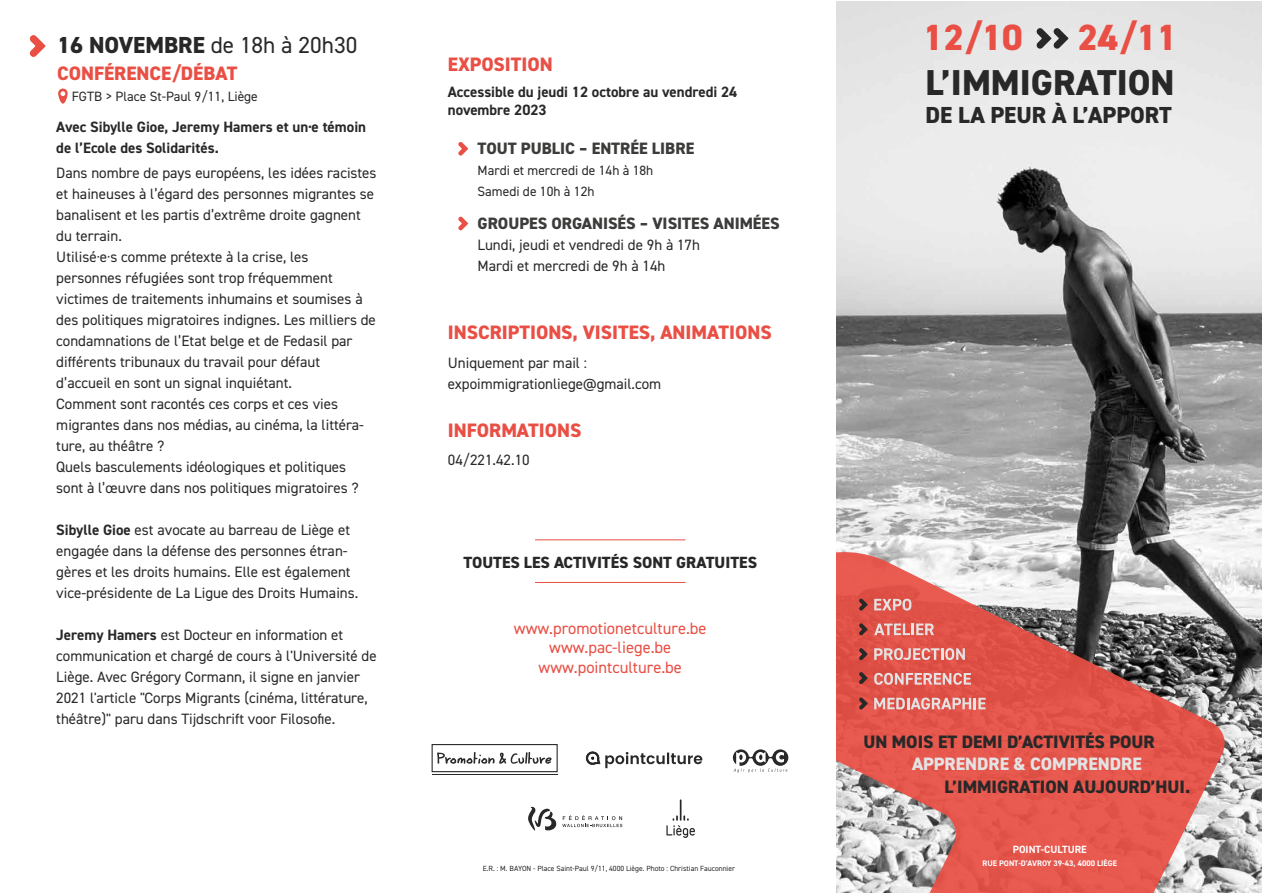
<style>
.page{position:relative;width:1263px;height:893px;background:#fff}
.page>*{position:absolute;margin:0;border:0;box-sizing:border-box;transform-origin:0 0}
.t1{font:800 36.6px "DIN2014";color:#e94f44}
.t2{font:800 36.15px "DIN2014";color:#282828}
.t3{font:23.25px "DIN2014";color:#282828}
.t4{font:800 23.25px "DIN2014";color:#282828}
.t5{font:800 19.5px "DIN2014";color:#e94f44}
.t6{font:800 18px "DIN2014";color:#282828}
.t7{font:800 18px "DIN2014";color:#e4e3e4}
.t8{font:16.5px/19.8px "DIN2014";color:#e94f44;text-align:center}
.t9{font:800 16.5px "DIN2014";color:#3c3c3b}
.t10{font:800 16.2px "DIN2014";color:#282828}
.t11{font:15px/21px "DIN2014";color:#282828}
.t12{font:700 15px/21px "DIN2014";color:#282828}
.t13{font:13.5px/21px "DIN2014";color:#282828}
.t14{font:700 10.5px "DIN2014";color:#fff}
.t15{font:700 8.1px "DIN2014";color:#fff}
.t16{font:7.5px "DIN2014";color:#282828}
.s1{font-weight:800}
.s2{font-weight:700}
</style>
<div class="page">
<svg style="left:586px;top:751px;width:116px;height:17px"></svg>
<div style="left:432px;top:744px;width:126px;height:28px;border:1px solid #282828"></div>
<svg style="left:437px;top:752px;width:115px;height:12px"></svg>
<hr style="left:432px;top:774px;width:126px;height:1px;background:#282828">
<svg style="left:733px;top:749px;width:55px;height:23px"></svg>
<svg style="left:528px;top:806px;width:94px;height:25px"></svg>
<svg style="left:666px;top:799px;width:29px;height:39px"></svg>
<img style="left:836px;top:1px;width:426px;height:892px">
<svg style="left:836px;top:552px;width:388px;height:341px;background:#cb726b"></svg>
<svg style="left:1035px;top:28px;width:33px;height:21px"></svg>
<svg style="left:874px;top:599px;width:37px;height:12px"></svg>
<svg style="left:874px;top:623px;width:60px;height:12px"></svg>
<svg style="left:874px;top:698px;width:112px;height:11px"></svg>
<svg style="left:858px;top:599px;width:10px;height:12px"></svg>
<svg style="left:858px;top:623px;width:10px;height:12px"></svg>
<svg style="left:858px;top:648px;width:10px;height:12px"></svg>
<svg style="left:858px;top:672px;width:10px;height:12px"></svg>
<svg style="left:858px;top:698px;width:10px;height:11px"></svg>
<svg style="left:874px;top:673px;width:97px;height:12px"></svg>
<svg style="left:874px;top:648px;width:91px;height:12px"></svg>
<svg style="left:29px;top:35px;width:17px;height:22px"></svg>
<svg style="left:58px;top:89px;width:10px;height:15px"></svg>
<svg style="left:458px;top:142px;width:10px;height:14px"></svg>
<svg style="left:458px;top:217px;width:10px;height:13px"></svg>
<hr style="left:535px;top:539px;width:150px;height:1px;background:#e94f44">
<hr style="left:535px;top:582px;width:150px;height:1px;background:#e94f44">
<h3 class="t3" style="left:57px;top:30px;width:302px"><span class="s1">16 NOVEMBRE</span> de 18h à 20h30</h3>
<h3 class="t5" style="left:57px;top:60px;width:182px">CONFÉRENCE/DÉBAT</h3>
<p class="t12" style="left:56px;top:116px;width:311px">Avec Sibylle Gioe, Jeremy Hamers et un·e témoin de l’Ecole des Solidarités.</p>
<p class="t11" style="left:56px;top:162px;width:322px">Dans nombre de pays européens, les idées racistes et haineuses à l’égard des personnes migrantes se banalisent et les partis d’extrême droite gagnent du terrain.<br>Utilisé·e·s comme prétexte à la crise, les personnes réfugiées sont trop fréquemment victimes de traitements inhumains et soumises à des politiques migratoires indignes. Les milliers de condamnations de l’Etat belge et de Fedasil par différents tribunaux du travail pour défaut d’accueil en sont un signal inquiétant.<br>Comment sont racontés ces corps et ces vies migrantes dans nos médias, au cinéma, la littéra&shy;ture, au théâtre ?<br>Quels basculements idéologiques et politiques sont à l’œuvre dans nos politiques migratoires ?</p>
<p class="t11" style="left:56px;top:519px;width:304px"><span class="s2">Sibylle Gioe</span> est avocate au barreau de Liège et engagée dans la défense des personnes étran&shy;gères et les droits humains. Elle est également vice-présidente de La Ligue des Droits Humains.</p>
<p class="t11" style="left:56px;top:624px;width:322px"><span class="s2">Jeremy Hamers</span> est Docteur en information et communication et chargé de cours à l'Université de Liège. Avec Grégory Cormann, il signe en janvier 2021 l'article "Corps Migrants (cinéma, littérature, théâtre)" paru dans Tijdschrift voor Filosofie.</p>
<p class="t13" style="left:72px;top:86px;width:188px">FGTB &gt; Place St-Paul 9/11, Liège</p>
<h3 class="t5" style="left:448px;top:51px;width:106px">EXPOSITION</h3>
<p class="t12" style="left:448px;top:82px;width:291px;line-height:18px">Accessible du jeudi 12 octobre au vendredi 24 novembre 2023</p>
<p class="t9" style="left:478px;top:138px;width:218px">TOUT PUBLIC – ENTRÉE LIBRE</p>
<p class="t13" style="left:478px;top:160px;width:177px">Mardi et mercredi de 14h à 18h<br>Samedi de 10h à 12h</p>
<p class="t9" style="left:478px;top:213px;width:304px">GROUPES ORGANISÉS – VISITES ANIMÉES</p>
<p class="t11" style="left:478px;top:234px;width:224px">Lundi, jeudi et vendredi de 9h à 17h<br>Mardi et mercredi de 9h à 14h</p>
<h3 class="t5" style="left:448px;top:320px;width:325px">INSCRIPTIONS, VISITES, ANIMATIONS</h3>
<p class="t11" style="left:448px;top:352px;width:215px">Uniquement par mail : expoimmigrationliege@gmail.com</p>
<h3 class="t5" style="left:448px;top:417px;width:135px">INFORMATIONS</h3>
<p class="t11" style="left:448px;top:449px;width:83px">04/221.42.10</p>
<p class="t10" style="left:463px;top:552px;width:295px">TOUTES LES ACTIVITÉS SONT GRATUITES</p>
<p class="t8" style="left:514px;top:618px;width:194px">www.promotionetculture.be www.pac-liege.be www.pointculture.be</p>
<p class="t16" style="left:483px;top:863px;width:254px">E.R. : M. BAYON - Place Saint-Paul 9/11, 4000 Liège. Photo : Christian Fauconnier</p>
<h1 class="t1" style="left:923px;top:13px;width:101px">12/10</h1>
<h1 class="t1" style="left:1077px;top:13px;width:101px">24/11</h1>
<h2 class="t2" style="left:925px;top:59px;width:251px">L’IMMIGRATION</h2>
<h3 class="t4" style="left:925px;top:99px;width:248px">DE LA PEUR À L’APPORT</h3>
<p class="t6" style="left:863px;top:729px;width:293px">UN MOIS ET DEMI D’ACTIVITÉS POUR</p>
<p class="t7" style="left:912px;top:752px;width:231px">APPRENDRE &amp; COMPRENDRE</p>
<p class="t6" style="left:944px;top:774px;width:247px">L’IMMIGRATION AUJOURD’HUI.</p>
<p class="t14" style="left:1013px;top:842px;width:76px">POINT-CULTURE</p>
<p class="t15" style="left:982px;top:858px;width:136px">RUE PONT-D’AVROY 39-43, 4000 LIÈGE</p>
</div>
